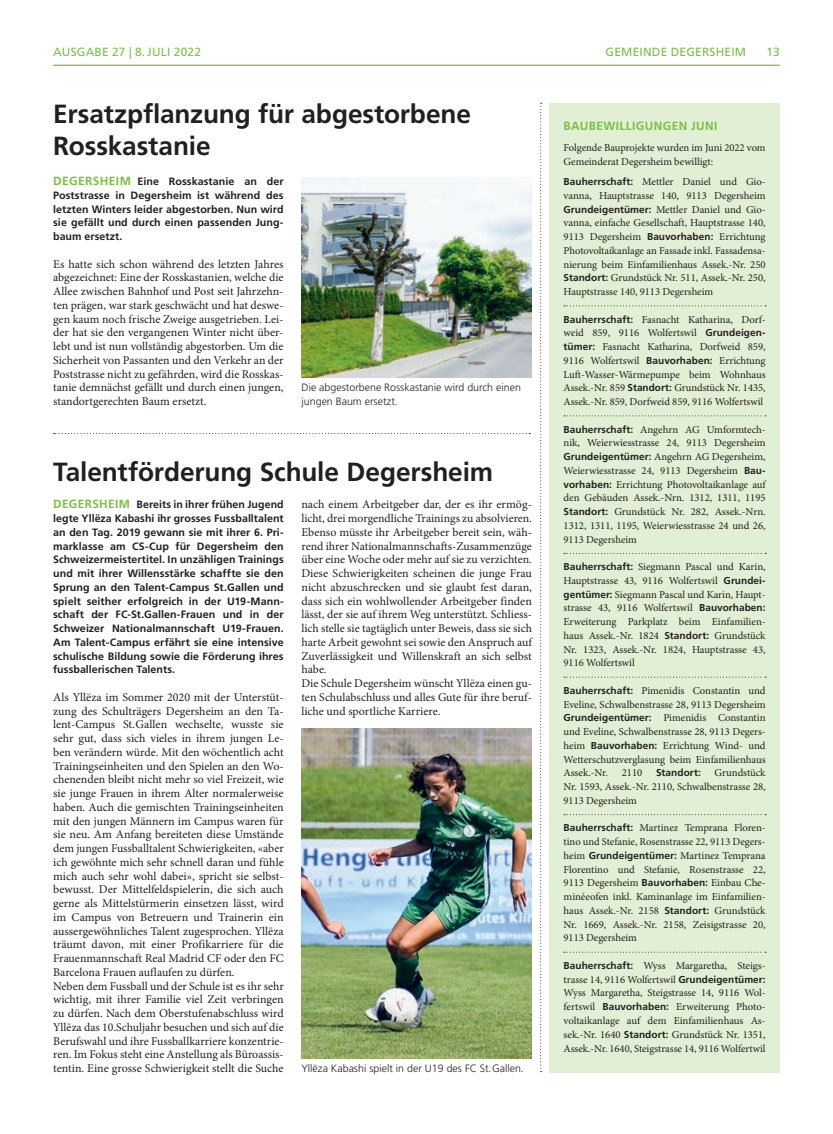
<style>
.page{position:relative;width:833px;height:1134px;background:#fff}
.page>*{position:absolute;margin:0;border:0;box-sizing:border-box;transform-origin:0 0}
.t1{font:700 26.25px/31.2px "Frutiger LT Std";letter-spacing:-.005em;color:#231f20}
.t2{font:11.88px/13.8px "Minion Pro";color:#231f20}
.t3{font:11.88px "Frutiger LT Std";letter-spacing:.02em;color:#79c142}
.t4{font:700 11.88px "Frutiger LT Std";letter-spacing:.035em;color:#79c142}
.t5{font:10.62px/13.8px "Minion Pro";letter-spacing:-.005em;color:#231f20;text-align:justify}
.t6{font:700 10.62px/13.8px "Frutiger LT Std";letter-spacing:.005em;color:#231f20;text-align:justify}
.t7{font:300 10.62px/13.8px "Frutiger LT Std";color:#231f20}
.t8{font:700 10px "Frutiger LT Std";letter-spacing:.005em;color:#231f20}
.s1{font-size:11.88px;color:#79c142}
.s2{font-family:"Frutiger LT Std";font-weight:700;font-size:10px}
</style>
<div class="page">
<hr style="left:53px;top:65px;width:727px;height:1px;background:#79c142">
<svg style="left:540px;top:103px;width:1px;height:969px"></svg>
<svg style="left:54px;top:433px;width:476px;height:1px"></svg>
<div style="left:549px;top:103px;width:231px;height:969px;background:#e1efd4"></div>
<svg style="left:564px;top:305px;width:202px;height:1px"></svg>
<svg style="left:564px;top:415px;width:202px;height:1px"></svg>
<svg style="left:564px;top:553px;width:202px;height:1px"></svg>
<svg style="left:564px;top:677px;width:202px;height:1px"></svg>
<svg style="left:564px;top:814px;width:202px;height:1px"></svg>
<svg style="left:564px;top:952px;width:202px;height:1px"></svg>
<img style="left:301px;top:177px;width:230px;height:201px">
<img style="left:301px;top:728px;width:231px;height:330px">
<p class="t3" style="left:53px;top:45px;width:18px">AUSGABE</p>
<p class="t3" style="left:112px;top:45px;width:47px">27 | 8.JULI</p>
<p class="t3" style="left:174px;top:45px;width:29px">2022</p>
<p class="t3" style="left:605px;top:45px;width:142px">GEMEINDE DEGERSHEIM</p>
<p class="t3" style="left:766px;top:45px;width:15px">13</p>
<h1 class="t1" style="left:53px;top:99px;width:419px">Ersatzpflanzung für abgestorbene<br>Rosskastanie</h1>
<p class="t6" style="left:53px;top:175px;width:232px"><span class="s1">DEGERSHEIM</span> Eine Rosskastanie an der Poststrasse in Degersheim ist während des letzten Winters leider abgestorben. Nun wird sie gefällt und durch einen passenden Jung&shy;baum ersetzt.</p>
<p class="t2" style="left:53px;top:257px;width:232px;text-align:justify">Es hatte sich schon während des letzten Jahres abgezeichnet: Eine der Rosskastanien, welche die Allee zwischen Bahnhof und Post seit Jahrzehn&shy;ten prägen, war stark geschwächt und hat deswe&shy;gen kaum noch frische Zweige ausgetrieben. Lei&shy;der hat sie den vergangenen Winter nicht über&shy;lebt und ist nun vollständig abgestorben. Um die Sicherheit von Passanten und den Verkehr an der Poststrasse nicht zu gefährden, wird die Rosskas&shy;tanie demnächst gefällt und durch einen jungen, standortgerechten Baum ersetzt.</p>
<p class="t7" style="left:301px;top:381px;width:221px">Die abgestorbene Rosskastanie wird durch einen jungen Baum ersetzt.</p>
<h1 class="t1" style="left:53px;top:456px;width:441px">Talentförderung Schule Degersheim</h1>
<p class="t6" style="left:53px;top:498px;width:232px"><span class="s1">DEGERSHEIM</span> Bereits in ihrer frühen Jugend legte Yllëza Kabashi ihr grosses Fussballtalent an den Tag. 2019 gewann sie mit ihrer 6. Pri&shy;marklasse am CS-Cup für Degersheim den Schweizermeistertitel. In unzähligen Trainings und mit ihrer Willensstärke schaffte sie den Sprung an den Talent-Campus St.Gallen und spielt seither erfolgreich in der U19-Mann&shy;schaft der FC-St.Gallen-Frauen und in der Schweizer Nationalmannschaft U19-Frauen.<br>Am Talent-Campus erfährt sie eine intensive schulische Bildung sowie die Förderung ihres fussballerischen Talents.</p>
<p class="t2" style="left:53px;top:690px;width:232px">Als Yllëza im Sommer 2020 mit der Unterstüt&shy;zung des Schulträgers Degersheim an den Ta&shy;lent-Campus St.Gallen wechselte, wusste sie sehr gut, dass sich vieles in ihrem jungen Le&shy;ben verändern würde. Mit den wöchentlich acht Trainingseinheiten und den Spielen an den Wo&shy;chenenden bleibt nicht mehr so viel Freizeit, wie sie junge Frauen in ihrem Alter normalerweise haben. Auch die gemischten Trainingseinheiten mit den jungen Männern im Campus waren für sie neu. Am Anfang bereiteten diese Umstände dem jungen Fussballtalent Schwierigkeiten, «aber ich gewöhnte mich sehr schnell daran und fühle mich auch sehr wohl dabei», spricht sie selbst&shy;bewusst. Der Mittelfeldspielerin, die sich auch gerne als Mittelstürmerin einsetzen lässt, wird im Campus von Betreuern und Trainerin ein aussergewöhnliches Talent zugesprochen. Yllëza träumt davon, mit einer Profikarriere für die Frauenmannschaft Real Madrid CF oder den FC Barcelona Frauen auflaufen zu dürfen.<br>Neben dem Fussball und der Schule ist es ihr sehr wichtig, mit ihrer Familie viel Zeit verbringen zu dürfen. Nach dem Oberstufenabschluss wird Yllëza das 10.Schuljahr besuchen und sich auf die Berufswahl und ihre Fussballkarriere konzentrie&shy;ren. Im Fokus steht eine Anstellung als Büroassis&shy;tentin. Eine grosse Schwierigkeit stellt die Suche</p>
<p class="t2" style="left:301px;top:498px;width:232px">nach einem Arbeitgeber dar, der es ihr ermög&shy;licht, drei morgendliche Trainings zu absolvieren.<br>Ebenso müsste ihr Arbeitgeber bereit sein, wäh&shy;rend ihrer Nationalmannschafts-Zusammenzüge über eine Woche oder mehr auf sie zu verzichten.<br>Diese Schwierigkeiten scheinen die junge Frau nicht abzuschrecken und sie glaubt fest daran, dass sich ein wohlwollender Arbeitgeber finden lässt, der sie auf ihrem Weg unterstützt. Schliess&shy;lich stelle sie tagtäglich unter Beweis, dass sie sich harte Arbeit gewohnt sei sowie den Anspruch auf Zuverlässigkeit und Willenskraft an sich selbst habe.<br>Die Schule Degersheim wünscht Yllëza einen gu&shy;ten Schulabschluss und alles Gute für ihre beruf&shy;liche und sportliche Karriere.</p>
<p class="t7" style="left:301px;top:1062px;width:224px">Yllëza Kabashi spielt in der U19 des FC St.Gallen.</p>
<p class="t4" style="left:563px;top:119px;width:155px">BAUBEWILLIGUNGEN JUNI</p>
<p class="t5" style="left:563px;top:141px;width:203px">Folgende Bauprojekte wurden im Juni 2022 vom<br>Gemeinderat Degersheim bewilligt:</p>
<p class="t5" style="left:563px;top:175px;width:203px"><span class="s2">Bauherrschaft:</span> Mettler Daniel und Gio&shy;vanna, Hauptstrasse 140, 9113 Degersheim <span class="s2">Grundeigentümer:</span> Mettler Daniel und Gio&shy;vanna, einfache Gesellschaft, Hauptstrasse 140, 9113 Degersheim <span class="s2">Bauvorhaben:</span> Errichtung Photovoltaikanlage an Fassade inkl. Fassadensa&shy;nierung beim Einfamilienhaus Assek.-Nr. 250<br><span class="s2">Standort:</span> Grundstück Nr. 511, Assek.-Nr. 250, Hauptstrasse 140, 9113 Degersheim</p>
<p class="t5" style="left:563px;top:312px;width:203px"><span class="s2">Bauherrschaft:</span> Fasnacht Katharina, Dorf&shy;weid 859, 9116 Wolfertswil <span class="s2">Grundeigen&shy;tümer:</span> Fasnacht Katharina, Dorfweid 859, 9116 Wolfertswil <span class="s2">Bauvorhaben:</span> Errichtung Luft-Wasser-Wärmepumpe beim Wohnhaus Assek.-Nr. 859 <span class="s2">Standort:</span> Grundstück Nr. 1435, Assek.-Nr. 859, Dorfweid 859, 9116 Wolfertswil</p>
<p class="t5" style="left:563px;top:422px;width:203px"><span class="s2">Bauherrschaft:</span> Angehrn AG Umformtech&shy;nik, Weierwiesstrasse 24, 9113 Degersheim <span class="s2">Grundeigentümer:</span> Angehrn AG Degersheim, Weierwiesstrasse 24, 9113 Degersheim <span class="s2">Bau&shy;vorhaben:</span> Errichtung Photovoltaikanlage auf den Gebäuden Assek.-Nrn. 1312, 1311, 1195<br><span class="s2">Standort:</span> Grundstück Nr. 282, Assek.-Nrn.<br>1312, 1311, 1195, Weierwiesstrasse 24 und 26, 9113 Degersheim</p>
<p class="t5" style="left:563px;top:560px;width:203px"><span class="s2">Bauherrschaft:</span> Siegmann Pascal und Karin, Hauptstrasse 43, 9116 Wolfertswil <span class="s2">Grundei&shy;gentümer:</span> Siegmann Pascal und Karin, Haupt&shy;strasse 43, 9116 Wolfertswil <span class="s2">Bauvorhaben:<br></span>Erweiterung Parkplatz beim Einfamilien&shy;haus Assek.-Nr. 1824 <span class="s2">Standort:</span> Grundstück Nr. 1323, Assek.-Nr. 1824, Hauptstrasse 43, 9116 Wolfertswil</p>
<p class="t5" style="left:563px;top:684px;width:203px"><span class="s2">Bauherrschaft:</span> Pimenidis Constantin und Eveline, Schwalbenstrasse 28, 9113 Degersheim <span class="s2">Grundeigentümer:</span> Pimenidis Constantin und Eveline, Schwalbenstrasse 28, 9113 Degers&shy;heim <span class="s2">Bauvorhaben:</span> Errichtung Wind- und Wetterschutzverglasung beim Einfamilienhaus Assek.-Nr.</p>
<p class="t5" style="left:563px;top:766px;width:203px;text-indent:151px">Grundstück Nr. 1593, Assek.-Nr. 2110, Schwalbenstrasse 28, 9113 Degersheim</p>
<p class="t5" style="left:563px;top:821px;width:203px"><span class="s2">Bauherrschaft:</span> Martinez Temprana Floren&shy;tino und Stefanie, Rosenstrasse 22, 9113 Degers&shy;heim <span class="s2">Grundeigentümer:</span> Martinez Temprana Florentino und Stefanie, Rosenstrasse 22, 9113 Degersheim <span class="s2">Bauvorhaben:</span> Einbau Che&shy;minéeofen inkl. Kaminanlage im Einfamilien&shy;haus Assek.-Nr. 2158 <span class="s2">Standort:</span> Grundstück Nr. 1669, Assek.-Nr. 2158, Zeisigstrasse 20, 9113 Degersheim</p>
<p class="t5" style="left:563px;top:959px;width:203px"><span class="s2">Bauherrschaft:</span> Wyss Margaretha, Steigs&shy;trasse 14, 9116 Wolfertswil <span class="s2">Grundeigentümer:<br></span>Wyss Margaretha, Steigstrasse 14, 9116 Wol&shy;fertswil <span class="s2">Bauvorhaben:</span> Erweiterung Photo&shy;voltaikanlage auf dem Einfamilienhaus As&shy;sek.-Nr. 1640 <span class="s2">Standort:</span> Grundstück Nr. 1351, Assek.-Nr. 1640, Steigstrasse 14, 9116 Wolfertwil</p>
<p class="t5" style="left:622px;top:766px;width:22px">2110</p>
<p class="t8" style="left:656px;top:767px;width:46px">Standort:</p>
</div>
